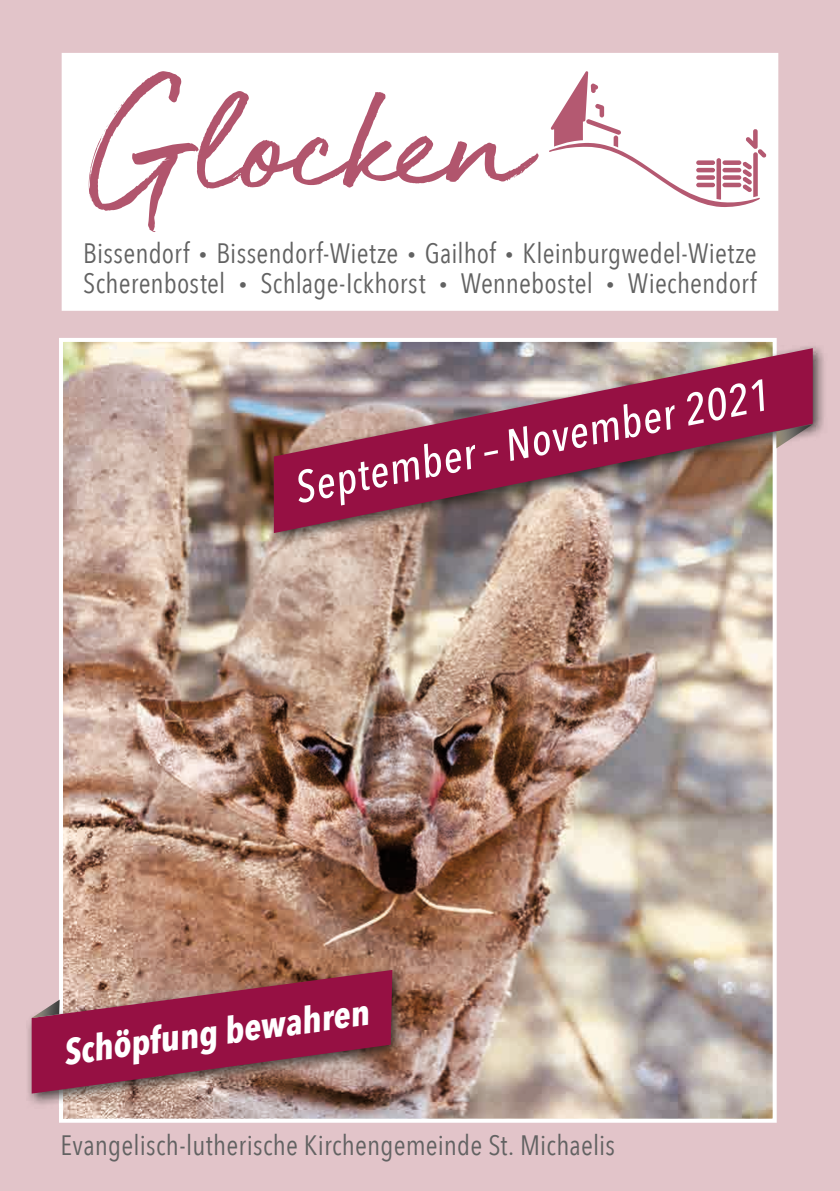
<style>
.page{position:relative;width:840px;height:1191px;background:#fff}
.page>*{position:absolute;margin:0;border:0;box-sizing:border-box;transform-origin:0 0}
.t1{font:500 44px "Avenir Next Condensed";color:#fff}
.t2{font:700 36px "Avenir Next Condensed";color:#fff}
.t3{font:28px/30px "Avenir Next Condensed";letter-spacing:.005em;color:#626262}
.s1{font-family:"Avenir Next";font-weight:700}
</style>
<div class="page">
<img style="left:0;top:0;width:839px;height:1191px">
<div style="left:62px;top:53px;width:715px;height:258px;background:#fff"></div>
<div style="left:267px;top:342px;width:560px;height:205px;background:#181816;opacity:.75"></div>
<img style="left:274px;top:348px;width:538px;height:185px">
<svg style="left:776px;top:424px;width:36px;height:24px"></svg>
<div style="left:24px;top:964px;width:383px;height:144px;background:#181816;opacity:.75"></div>
<svg style="left:32px;top:970px;width:360px;height:123px;background:#9c3c56"></svg>
<svg style="left:32px;top:999px;width:28px;height:19px"></svg>
<svg style="left:89px;top:71px;width:449px;height:161px"></svg>
<svg style="left:549px;top:71px;width:217px;height:136px"></svg>
<p class="t3" style="left:83px;top:237px;width:674px">Bissendorf <span class="s1">·</span> Bissendorf-Wietze <span class="s1">·</span> Gailhof <span class="s1">·</span> Kleinburgwedel-Wietze<br>Scherenbostel <span class="s1">·</span> Schlage-Ickhorst <span class="s1">·</span> Wennebostel <span class="s1">·</span> Wiechendorf</p>
<h1 class="t1" style="left:289px;top:461px;width:483px;rotate:-11deg">September – November 2021</h1>
<p class="t2" style="left:60px;top:1031px;width:309px;rotate:-8deg">Schöpfung bewahren</p>
<p class="t3" style="left:61px;top:1129px;width:555px">Evangelisch-lutherische Kirchengemeinde St. Michaelis</p>
</div>
